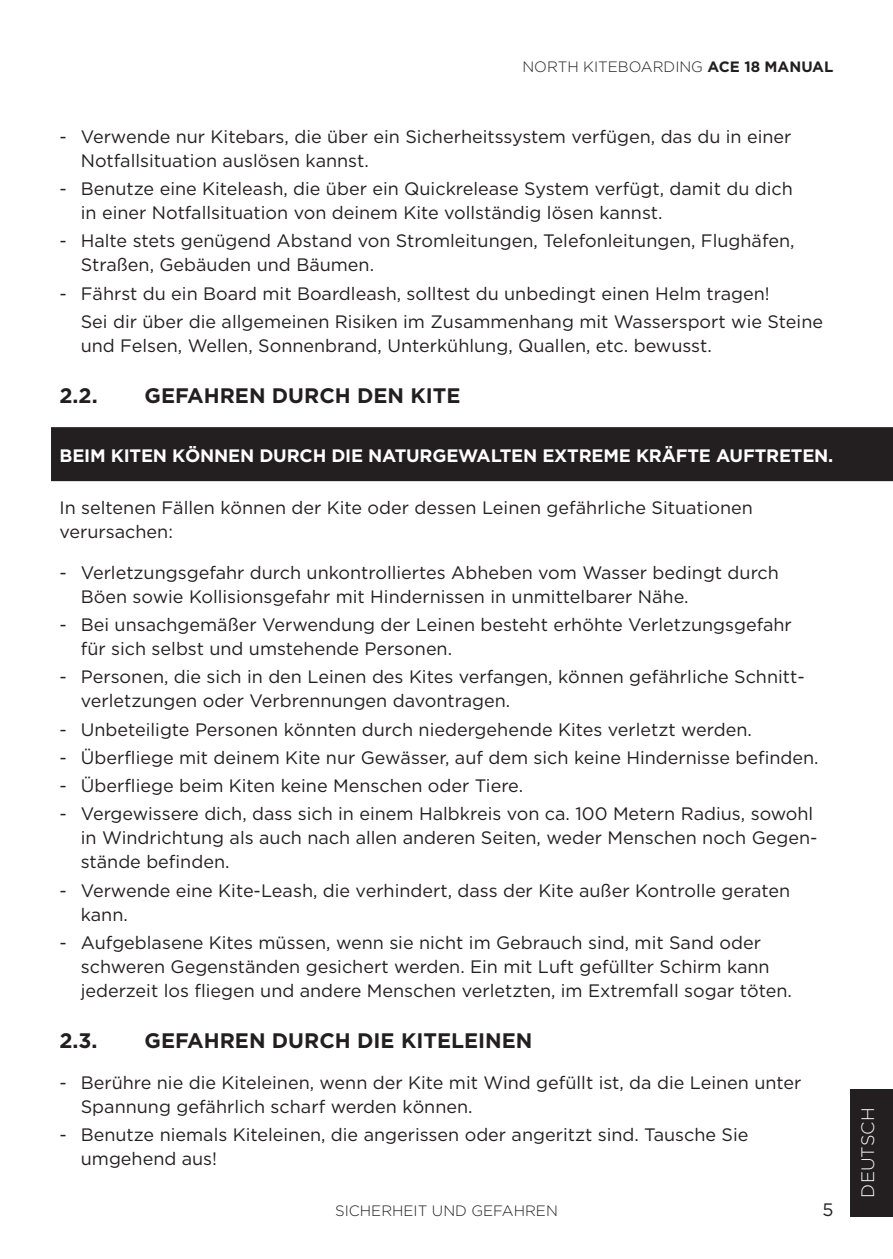
<style>
.page{position:relative;width:893px;height:1259px;background:#fff}
.page>*{position:absolute;margin:0;border:0;box-sizing:border-box;transform-origin:0 0}
.t1{font:700 21px "Gotham HTF";color:#231f20}
.t2{font:18px/24px "Gotham HTF";color:#231f20}
.t3{font:700 18px "Gotham HTF";letter-spacing:-.01em;color:#fff}
.t4{font:300 18px "Gotham HTF";color:#fff}
.t5{font:300 15px "Gotham HTF";color:#231f20}
.s1{font-weight:700}
</style>
<div class="page">
<div style="left:850px;top:1089px;width:43px;height:127px;background:#231f20"></div>
<div style="left:51px;top:427px;width:842px;height:54px;background:#231f20"></div>
<p class="t5" style="left:522px;top:59px;width:313px">NORTH KITEBOARDING <span class="s1">ACE 18 MANUAL</span></p>
<p class="t2" style="left:81px;top:124px;width:712px;text-indent:-21px">- Verwende nur Kitebars, die über ein Sicherheitssystem verfügen, das du in einer<br>Notfallsituation auslösen kannst.</p>
<p class="t2" style="left:81px;top:176px;width:714px;text-indent:-21px">- Benutze eine Kiteleash, die über ein Quickrelease System verfügt, damit du dich in einer Notfallsituation von deinem Kite vollständig lösen kannst.</p>
<p class="t2" style="left:81px;top:229px;width:715px;text-indent:-21px">- Halte stets genügend Abstand von Stromleitungen, Telefonleitungen, Flughäfen,<br>Straßen, Gebäuden und Bäumen.</p>
<p class="t2" style="left:81px;top:279px;width:744px;line-height:28.2px;text-indent:-21px">- Fährst du ein Board mit Boardleash, solltest du unbedingt einen Helm tragen!<br>Sei dir über die allgemeinen Risiken im Zusammenhang mit Wassersport wie Steine</p>
<p class="t2" style="left:81px;top:333px;width:632px">und Felsen, Wellen, Sonnenbrand, Unterkühlung, Quallen, etc. bewusst.</p>
<p class="t1" style="left:60px;top:383px;width:40px">2.2.</p>
<p class="t1" style="left:145px;top:383px;width:318px">GEFAHREN DURCH DEN KITE</p>
<p class="t3" style="left:60px;top:445px;width:775px">BEIM KITEN KÖNNEN DURCH DIE NATURGEWALTEN EXTREME KRÄFTE AUFTRETEN.</p>
<p class="t2" style="left:60px;top:495px;width:695px">In seltenen Fällen können der Kite oder dessen Leinen gefährliche Situationen verursachen:</p>
<p class="t2" style="left:81px;top:560px;width:700px;text-indent:-21px">- Verletzungsgefahr durch unkontrolliertes Abheben vom Wasser bedingt durch<br>Böen sowie Kollisionsgefahr mit Hindernissen in unmittelbarer Nähe.</p>
<p class="t2" style="left:81px;top:612px;width:713px;text-indent:-21px">- Bei unsachgemäßer Verwendung der Leinen besteht erhöhte Verletzungsgefahr für sich selbst und umstehende Personen.</p>
<p class="t2" style="left:81px;top:664px;width:725px;text-indent:-21px">- Personen, die sich in den Leinen des Kites verfangen, können gefährliche Schnitt&shy;verletzungen oder Verbrennungen davontragen.</p>
<p class="t2" style="left:60px;top:717px;width:694px">- Unbeteiligte Personen könnten durch niedergehende Kites verletzt werden.</p>
<p class="t2" style="left:60px;top:745px;width:760px">- Überfliege mit deinem Kite nur Gewässer, auf dem sich keine Hindernisse befinden.</p>
<p class="t2" style="left:60px;top:773px;width:465px">- Überfliege beim Kiten keine Menschen oder Tiere.</p>
<p class="t2" style="left:81px;top:801px;width:738px;text-indent:-21px">- Vergewissere dich, dass sich in einem Halbkreis von ca. 100 Metern Radius, sowohl in Windrichtung als auch nach allen anderen Seiten, weder Menschen noch Gegen&shy;stände befinden.</p>
<p class="t2" style="left:81px;top:878px;width:711px;text-indent:-21px">- Verwende eine Kite-Leash, die verhindert, dass der Kite außer Kontrolle geraten kann.</p>
<p class="t2" style="left:81px;top:930px;width:713px;text-indent:-21px">- Aufgeblasene Kites müssen, wenn sie nicht im Gebrauch sind, mit Sand oder schweren Gegenständen gesichert werden. Ein mit Luft gefüllter Schirm kann jederzeit los fliegen und andere Menschen verletzten, im Extremfall sogar töten.</p>
<p class="t1" style="left:60px;top:1028px;width:40px">2.3.</p>
<p class="t1" style="left:145px;top:1028px;width:389px">GEFAHREN DURCH DIE KITELEINEN</p>
<p class="t2" style="left:81px;top:1070px;width:722px;text-indent:-21px">- Berühre nie die Kiteleinen, wenn der Kite mit Wind gefüllt ist, da die Leinen unter<br>Spannung gefährlich scharf werden können.</p>
<p class="t2" style="left:81px;top:1122px;width:669px;text-indent:-21px">- Benutze niemals Kiteleinen, die angerissen oder angeritzt sind. Tausche Sie umgehend aus!</p>
<p class="t5" style="left:335px;top:1203px;width:224px">SICHERHEIT UND GEFAHREN</p>
<p class="t2" style="left:822px;top:1197px;width:13px">5</p>
<p class="t4" style="left:858px;top:1197px;width:91px;rotate:-90deg">DEUTSCH</p>
</div>
